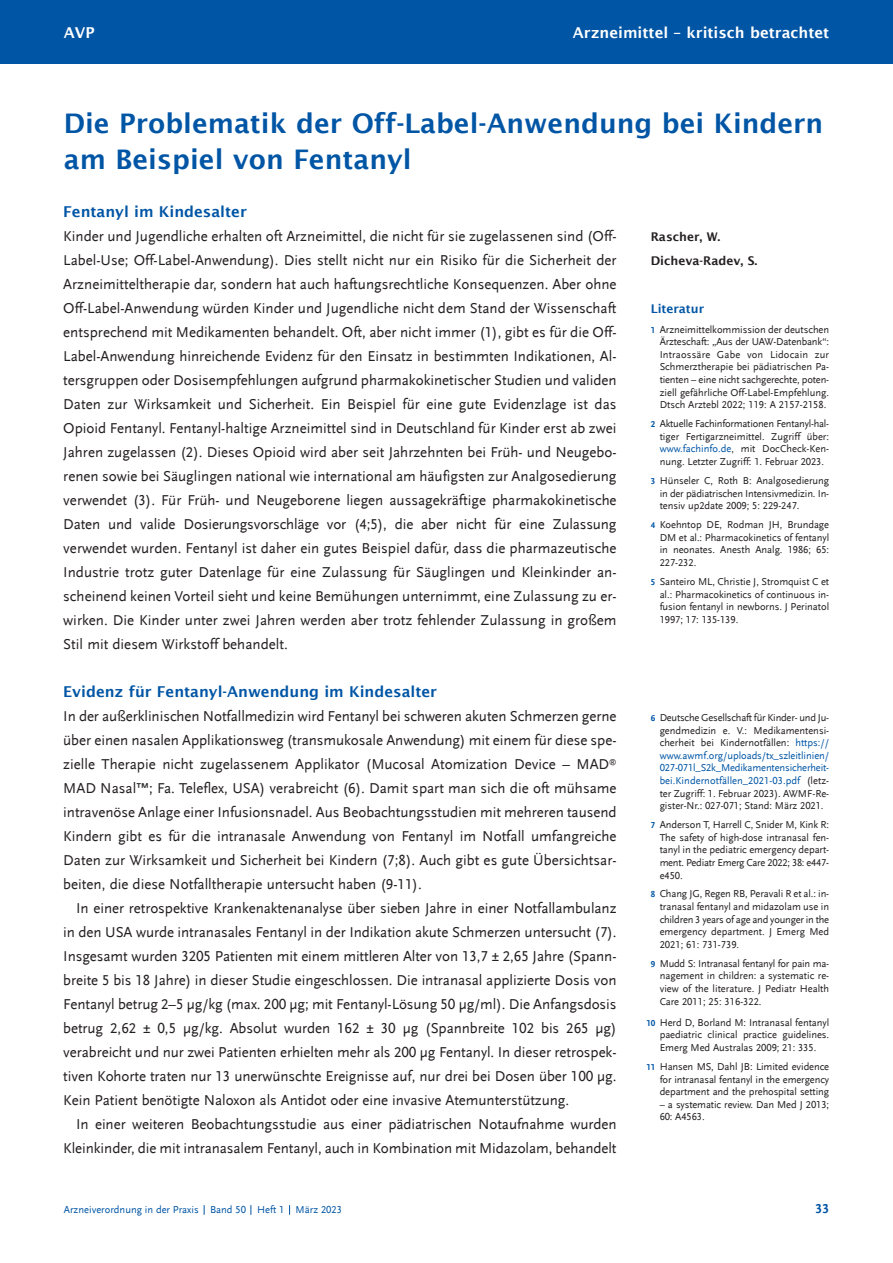
<style>
.page{position:relative;width:893px;height:1263px;background:#fff}
.page>*{position:absolute;margin:0;border:0;box-sizing:border-box;transform-origin:0 0}
.t1{font:600 27px/36px "Lucida Sans";color:#0155a5}
.t2{font:15px/24px "Scala Sans LF";letter-spacing:-.005em;color:#231f20;text-align:justify}
.t3{font:600 15px "Lucida Sans";color:#0155a5}
.t4{font:600 15px "Lucida Sans";color:#fff}
.t5{font:700 13.5px "Scala Sans LF";color:#0155a5}
.t6{font:600 12px "Lucida Sans";color:#231f20}
.t7{font:600 12px "Lucida Sans";color:#0155a5}
.t8{font:10.5px/12.6px "Scala Sans LF";letter-spacing:-.005em;color:#231f20;text-align:justify}
.t9{font:10.5px "Scala Sans LF";color:#0155a5}
.s1{font-family:"Arial";font-size:13.5px}
.s2{font-weight:700;font-size:9px;color:#0155a5}
.s3{color:#0155a5}
</style>
<div class="page">
<div style="left:0;top:0;width:893px;height:64px;background:#0155a5"></div>
<p class="t4" style="left:64px;top:24px;width:32px">AVP</p>
<p class="t4" style="left:573px;top:24px;width:258px">Arzneimittel – kritisch betrachtet</p>
<p class="t1" style="left:64px;top:105px;width:761px">Die Problematik der Off-Label-Anwendung bei Kindern am Beispiel von Fentanyl</p>
<p class="t3" style="left:63px;top:203px;width:185px">Fentanyl im Kindesalter</p>
<p class="t2" style="left:63px;top:224px;width:555px">Kinder und Jugendliche erhalten oft Arzneimittel, die nicht für sie zugelassenen sind (Off-Label-Use; Off-Label-Anwendung). Dies stellt nicht nur ein Risiko für die Sicherheit der Arz nei mitteltherapie dar, sondern hat auch haftungsrechtliche Konsequenzen. Aber ohne Off-Label-Anwendung würden Kinder und Jugendliche nicht dem Stand der Wissenschaft entsprechend mit Medikamenten behandelt. Oft, aber nicht immer (1), gibt es für die Off-Label-Anwendung hinreichende Evidenz für den Einsatz in bestimmten Indikationen, Al&shy;tersgruppen oder Dosisempfehlungen aufgrund pharmakokinetischer Studien und validen Daten zur Wirksamkeit und Sicherheit. Ein Beispiel für eine gute Evidenzlage ist das Opioid Fentanyl. Fentanyl-haltige Arzneimittel sind in Deutschland für Kinder erst ab zwei Jahren zugelassen (2). Dieses Opioid wird aber seit Jahrzehnten bei Früh- und Neugebo&shy;renen sowie bei Säuglingen national wie international am häufigsten zur Analgosedierung verwendet (3). Für Früh- und Neugeborene liegen aussagekräftige pharmakokinetische Daten und valide Dosierungsvorschläge vor (4;5), die aber nicht für eine Zulassung verwendet wurden. Fentanyl ist daher ein gutes Beispiel dafür, dass die pharmazeutische Industrie trotz guter Datenlage für eine Zulassung für Säuglingen und Kleinkinder an&shy;scheinend keinen Vorteil sieht und keine Bemühungen unternimmt, eine Zulassung zu er&shy;wirken. Die Kinder unter zwei Jahren werden aber trotz fehlender Zulassung in großem Stil mit diesem Wirkstoff behandelt.</p>
<p class="t3" style="left:63px;top:683px;width:375px">Evidenz für Fentanyl-Anwendung im Kindesalter</p>
<p class="t2" style="left:63px;top:704px;width:555px">In der außerklinischen Notfallmedizin wird Fentanyl bei schweren akuten Schmerzen gerne über einen nasalen Applikationsweg (transmukosale Anwendung) mit einem für diese spe&shy;zielle Therapie nicht zugelassenem Applikator (Mucosal Atomization Device – MAD<sup>® </sup>MAD Nasal™; Fa. Teleflex, USA) verabreicht (6). Damit spart man sich die oft mühsame intravenöse Anlage einer Infusionsnadel. Aus Beobachtungsstudien mit mehreren tausend Kindern gibt es für die intranasale Anwendung von Fentanyl im Notfall umfangreiche Daten zur Wirksamkeit und Sicherheit bei Kindern (7;8). Auch gibt es gute Übersichtsar&shy;beiten, die diese Notfalltherapie untersucht haben (9-11).</p>
<p class="t2" style="left:63px;top:896px;width:555px;text-indent:13px">In einer retrospektive Krankenaktenanalyse über sieben Jahre in einer Notfallambulanz in den USA wurde intranasales Fentanyl in der Indikation akute Schmerzen untersucht (7).<br>Insgesamt wurden 3205 Patienten mit einem mittleren Alter von 13,7 <span class="s1">±</span> 2,65 Jahre (Spann&shy;breite 5 bis 18 Jahre) in dieser Studie eingeschlossen. Die intranasal applizierte Dosis von Fentanyl betrug 2–5 μg/kg (max. 200 μg; mit Fentanyl-Lösung 50 μg/ml). Die Anfangsdosis betrug 2,62 <span class="s1">±</span> 0,5 μg/kg. Absolut wurden 162 <span class="s1">±</span> 30 μg (Spannbreite 102 bis 265 μg) verabreicht und nur zwei Patienten erhielten mehr als 200 μg Fentanyl. In dieser retrospek&shy;tiven Kohorte traten nur 13 unerwünschte Ereignisse auf, nur drei bei Dosen über 100 μg.<br>Kein Patient benötigte Naloxon als Antidot oder eine invasive Atemunterstützung.</p>
<p class="t2" style="left:63px;top:1112px;width:555px;text-align:right">In einer weiteren Beobachtungsstudie aus einer pädiatrischen Notaufnahme wurden<br>Kleinkinder, die mit intranasalem Fentanyl, auch in Kombination mit Midazolam, behandelt</p>
<p class="t6" style="left:651px;top:229px;width:71px">Rascher, W.</p>
<p class="t6" style="left:651px;top:253px;width:108px">Dicheva-Radev, S.</p>
<p class="t7" style="left:651px;top:301px;width:55px">Literatur</p>
<p class="t8" style="left:660px;top:323px;width:171px;text-indent:-9px"><span class="s2">1</span> Arzneimittelkommission der deutschen Ärzteschaft: „Aus der UAW-Datenbank“:<br>Intraossäre Gabe von Lidocain zur Schmerztherapie bei pädiatrischen Pa&shy;tienten – eine nicht sachgerechte, poten&shy;ziell gefährliche Off-Label-Empfehlung.<br>Dtsch Arztebl 2022; 119: A 2157-2158.</p>
<p class="t8" style="left:660px;top:418px;width:171px;text-indent:-9px"><span class="s2">2</span> Aktuelle Fachinformationen Fentanyl-hal&shy;tiger Fertigarzneimittel. Zugriff über: <span class="s3">www.fachinfo.de</span>, mit DocCheck-Ken&shy;nung. Letzter Zugriff: 1. Februar 2023.</p>
<p class="t8" style="left:660px;top:474px;width:171px;text-indent:-9px"><span class="s2">3</span> Hünseler C, Roth B: Analgosedierung in der pädiatrischen Intensivmedizin. In&shy;tensiv up2date 2009; 5: 229-247.</p>
<p class="t8" style="left:660px;top:519px;width:171px;text-indent:-9px"><span class="s2">4</span> Koehntop DE, Rodman JH, Brundage DM et al.: Pharmacokinetics of fentanyl in neonates. Anesth Analg. 1986; 65:<br>227-232.</p>
<p class="t8" style="left:660px;top:575px;width:171px;text-indent:-9px"><span class="s2">5</span> Santeiro ML, Christie J, Stromquist C et al.: Pharmacokinetics of continuous in&shy;fusion fentanyl in newborns. J Perinatol 1997; 17: 135-139.</p>
<p class="t8" style="left:660px;top:711px;width:171px;text-indent:-9px"><span class="s2">6</span> Deutsche Gesellschaft für Kinder- und Ju&shy;gendmedizin e. V.: Medikamentensi&shy;cherheit bei Kindernotfällen: <span class="s3">https:// www.awmf.org/uploads/tx_szleitlinien/ 027-071l_S2k_Medikamentensicherheit&shy;bei.Kindernotfällen_2021-03.pdf</span> (letz&shy;ter Zugriff: 1. Februar 2023). AWMF-Re&shy;gister-Nr.: 027-071; Stand: März 2021.</p>
<p class="t8" style="left:660px;top:818px;width:171px;text-indent:-9px"><span class="s2">7</span> Anderson T, Harrell C, Snider M, Kink R:<br>The safety of high-dose intranasal fen&shy;tanyl in the pediatric emergency depart&shy;ment. Pediatr Emerg Care 2022; 38: e447- e450.</p>
<p class="t8" style="left:660px;top:888px;width:171px;text-indent:-9px"><span class="s2">8</span> Chang JG, Regen RB, Peravali R et al.: in&shy;tranasal fentanyl and midazolam use in children 3 years of age and younger in the emergency department. J Emerg Med 2021; 61: 731-739.</p>
<p class="t8" style="left:660px;top:957px;width:171px;text-indent:-9px"><span class="s2">9</span> Mudd S: Intranasal fentanyl for pain ma&shy;nagement in children: a systematic re&shy;view of the literature. J Pediatr Health Care 2011; 25: 316-322.</p>
<p class="t8" style="left:660px;top:1016px;width:171px;text-indent:-13px"><span class="s2">10</span> Herd D, Borland M: Intranasal fentanyl paediatric clinical practice guidelines.<br>Emerg Med Australas 2009; 21: 335.</p>
<p class="t8" style="left:660px;top:1060px;width:171px;text-indent:-13px"><span class="s2">11</span> Hansen MS, Dahl JB: Limited evidence for intranasal fentanyl in the emergency department and the prehospital setting</p>
<p class="t8" style="left:660px;top:1098px;width:171px">– a systematic review. Dan Med J 2013;<br>60: A4563.</p>
<p class="t9" style="left:64px;top:1204px;width:280px">Arzneiverordnung in der Praxis Band 50 Heft 1 März 2023</p>
<p class="t5" style="left:816px;top:1201px;width:15px">33</p>
</div>
